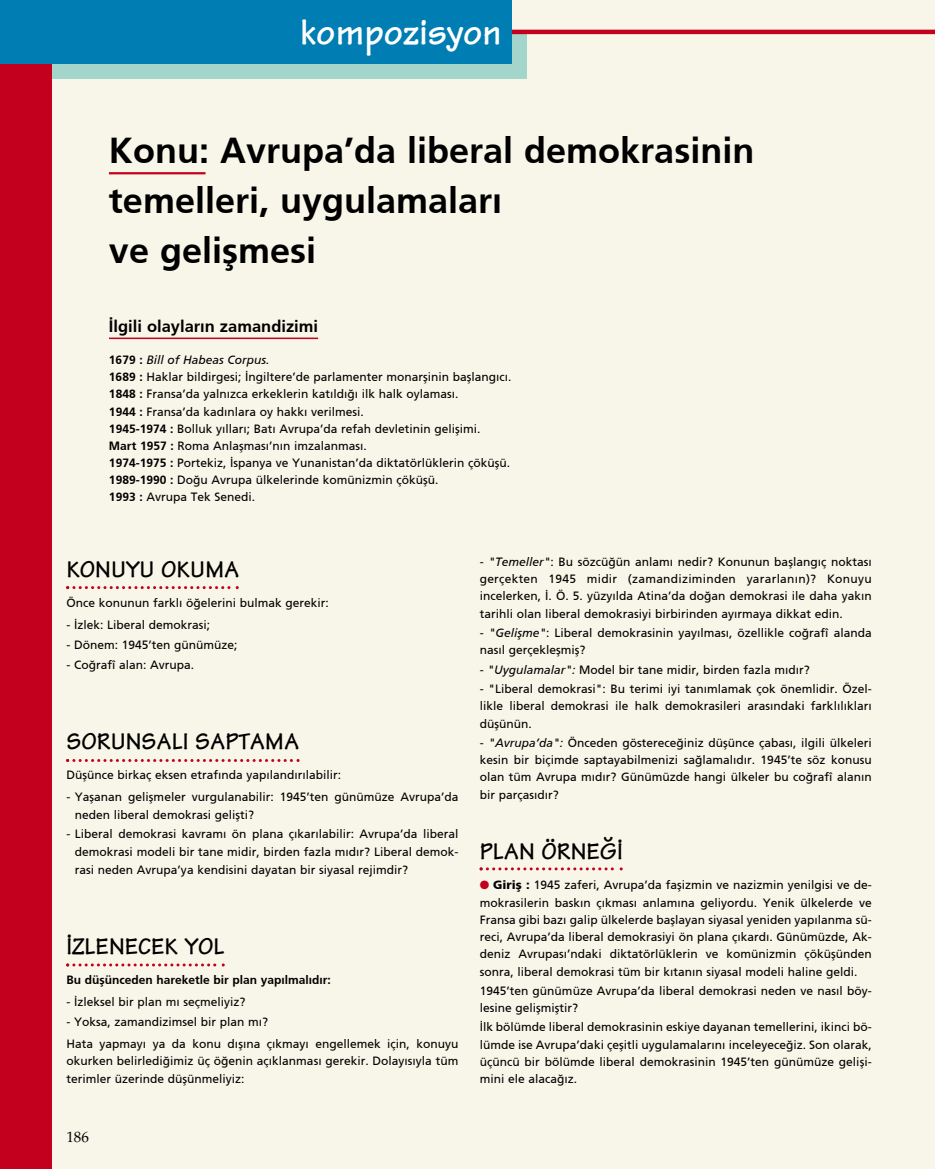
<style>
.page{position:relative;width:935px;height:1169px;background:#fff}
.page>*{position:absolute;margin:0;border:0;box-sizing:border-box;transform-origin:0 0}
.t1{font:37.5px "Tekton Bold T";color:#fff}
.t2{font:36px/50.1px "Frutiger T Bold";color:#000}
.t3{font:24px "Tekton Bold T";color:#000}
.t4{font:16.5px "Frutiger T Bold";color:#000}
.t5{font:15px "Palatino Turk";color:#000}
.t6{font:12px/17.2px "Frutiger T";color:#000}
.t7{font:12px "Frutiger T Bold";color:#000}
.t8{font:12px "Frutiger T Italic";color:#000}
.s1{font-style:inherit}
.s2{font-family:"Frutiger T Bold"}
.s3{font-family:"Frutiger T Italic"}
.s4{color:#c3001e}
.s5{font-family:"Frutiger T Black"}
</style>
<div class="page">
<div style="left:0;top:0;width:934px;height:1168px;background:#f8f6e8"></div>
<div style="left:16px;top:32px;width:510px;height:47px;background:#a4d5ca"></div>
<div style="left:0;top:64px;width:52px;height:1104px;background:#c3001e"></div>
<hr style="left:511px;top:30px;width:423px;height:4px;background:#c3001e">
<hr style="left:109px;top:172px;width:96px;height:2px;background:#c3001e">
<hr style="left:109px;top:337px;width:209px;height:2px;background:#c3001e">
<svg style="left:66px;top:586px;width:173px;height:3px"></svg>
<svg style="left:66px;top:759px;width:233px;height:3px"></svg>
<svg style="left:66px;top:963px;width:159px;height:3px"></svg>
<svg style="left:479px;top:867px;width:143px;height:3px"></svg>
<div style="left:1px;top:0;width:510px;height:64px;background:#007db2"></div>
<h1 class="t1" style="left:300px;top:8px;width:203px">kompozisyon</h1>
<h2 class="t2" style="left:109px;top:125px;width:647px">Konu: Avrupaída liberal demokrasinin temelleri, uygulamalarõ<br>ve geli<span class="s1">fl</span>mesi</h2>
<h3 class="t4" style="left:109px;top:317px;width:211px">ãlgili olaylarõn zamandizimi</h3>
<p class="t8" style="left:109px;top:353px;width:162px"><span class="s2">1679 :</span> Bill of Habeas Corpus.</p>
<p class="t6" style="left:109px;top:368px;width:404px"><span class="s2">1689 :</span> Haklar bildirgesi; ãngiltereíde parlamenter monar<span class="s1">fl</span>inin ba<span class="s1">fl</span>langõcõ.<br><span class="s2">1848 :</span> Fransaída yalnõzca erkeklerin katõldõ§õ ilk halk oylamasõ.<br><span class="s2">1944 :</span> Fransaída kadõnlara oy hakkõ verilmesi.<br><span class="s2">1945-1974 :</span> Bolluk yõllarõ; Batõ Avrupaída refah devletinin geli<span class="s1">fl</span>imi.<br><span class="s2">Mart 1957 :</span> Roma Anla<span class="s1">fl</span>masõínõn imzalanmasõ.<br><span class="s2">1974-1975 :</span> Portekiz, ãspanya ve Yunanistanída diktatˆrl¸klerin Áˆk¸<span class="s1">fl</span>¸.<br><span class="s2">1989-1990 :</span> Do§u Avrupa ¸lkelerinde kom¸nizmin Áˆk¸<span class="s1">fl</span>¸.<br><span class="s2">1993 :</span> Avrupa Tek Senedi.</p>
<h3 class="t3" style="left:66px;top:554px;width:174px">KONUYU OKUMA</h3>
<p class="t6" style="left:66px;top:594px;width:264px">÷nce konunun farklõ ˆ§elerini bulmak gerekir:</p>
<p class="t6" style="left:66px;top:616px;width:145px">- ãzlek: Liberal demokrasi;</p>
<p class="t6" style="left:66px;top:636px;width:172px">- Dˆnem: 1945íten g¸n¸m¸ze;</p>
<p class="t6" style="left:66px;top:655px;width:129px">- Co§rafÓ alan: Avrupa.</p>
<h3 class="t3" style="left:66px;top:726px;width:234px">SORUNSALI SAPTAMA</h3>
<p class="t6" style="left:66px;top:766px;width:276px">D¸<span class="s1">fl</span>¸nce birkaÁ eksen etrafõnda yapõlandõrõlabilir:</p>
<p class="t6" style="left:75px;top:788px;width:385px;text-indent:-9px">- Ya<span class="s1">fl</span>anan geli<span class="s1">fl</span>meler vurgulanabilir: 1945íten g¸n¸m¸ze Avrupaída neden liberal demokrasi geli<span class="s1">fl</span>ti?</p>
<p class="t6" style="left:75px;top:825px;width:385px;text-align:justify;text-indent:-9px">- Liberal demokrasi kavramõ ˆn plana Áõkarõlabilir: Avrupaída liberal demokrasi modeli bir tane midir, birden fazla mõdõr? Liberal demok&shy;rasi neden Avrupaíya kendisini dayatan bir siyasal rejimdir?</p>
<h3 class="t3" style="left:66px;top:931px;width:160px">ãZLENECEK YOL</h3>
<p class="t7" style="left:66px;top:973px;width:266px">Bu d¸<span class="s1">fl</span>¸nceden hareketle bir plan yapõlmalõdõr:</p>
<p class="t6" style="left:66px;top:993px;width:180px">- ãzleksel bir plan mõ seÁmeliyiz?</p>
<p class="t6" style="left:66px;top:1010px;width:393px;line-height:21.9px">- Yoksa, zamandizimsel bir plan mõ?<br>Hata yapmayõ ya da konu dõ<span class="s1">fl</span>õna Áõkmayõ engellemek iÁin, konuyu</p>
<p class="t6" style="left:66px;top:1052px;width:393px">okurken belirledi§imiz ¸Á ˆ§enin aÁõklanmasõ gerekir. Dolayõsõyla t¸m terimler ¸zerinde d¸<span class="s1">fl</span>¸nmeliyiz:</p>
<p class="t5" style="left:66px;top:1131px;width:24px">186</p>
<p class="t6" style="left:479px;top:553px;width:393px;text-align:justify">- <span class="s3">"Temeller"</span>: Bu sˆzc¸§¸n anlamõ nedir? Konunun ba<span class="s1">fl</span>langõÁ noktasõ gerÁekten 1945 midir (zamandiziminden yararlanõn)? Konuyu incelerken, ã. ÷. 5. y¸zyõlda Atinaída do§an demokrasi ile daha yakõn tarihli olan liberal demokrasiyi birbirinden ayõrmaya dikkat edin.</p>
<p class="t6" style="left:479px;top:624px;width:393px">- <span class="s3">"Geli</span><span class="s3">fl</span><span class="s3">me"</span>: Liberal demokrasinin yayõlmasõ, ˆzellikle co§rafÓ alanda nasõl gerÁekle<span class="s1">fl</span>mi<span class="s1">fl</span>?</p>
<p class="t6" style="left:479px;top:660px;width:331px">- <span class="s3">"Uygulamalar":</span> Model bir tane midir, birden fazla mõdõr?</p>
<p class="t6" style="left:479px;top:680px;width:393px;text-align:justify">- "Liberal demokrasi": Bu terimi iyi tanõmlamak Áok ˆnemlidir. ÷zel&shy;likle liberal demokrasi ile halk demokrasileri arasõndaki farklõlõklarõ d¸<span class="s1">fl</span>¸n¸n.</p>
<p class="t6" style="left:479px;top:734px;width:393px;text-align:justify">- <span class="s3">"Avrupaída":</span> ÷nceden gˆsterece§iniz d¸<span class="s1">fl</span>¸nce Áabasõ, ilgili ¸lkeleri kesin bir biÁimde saptayabilmenizi sa§lamalõdõr. 1945íte sˆz konusu olan t¸m Avrupa mõdõr? G¸n¸m¸zde hangi ¸lkeler bu co§rafÓ alanõn bir parÁasõdõr?</p>
<h3 class="t3" style="left:479px;top:836px;width:145px">PLAN ÷RNE<span class="s1">⁄</span>ã</h3>
<p class="t6" style="left:479px;top:876px;width:393px;text-align:justify"><span class="s4">●</span> <span class="s5">Giri</span><span class="s5">fl</span> <span class="s5">:</span> 1945 zaferi, Avrupaída fa<span class="s1">fl</span>izmin ve nazizmin yenilgisi ve de&shy;mokrasilerin baskõn Áõkmasõ anlamõna geliyordu. Yenik ¸lkelerde ve Fransa gibi bazõ galip ¸lkelerde ba<span class="s1">fl</span>layan siyasal yeniden yapõlanma s¸- reci, Avrupaída liberal demokrasiyi ˆn plana Áõkardõ. G¸n¸m¸zde, Ak&shy;deniz Avrupasõíndaki diktatˆrl¸klerin ve kom¸nizmin Áˆk¸<span class="s1">fl</span>¸nden sonra, liberal demokrasi t¸m bir kõtanõn siyasal modeli haline geldi.</p>
<p class="t6" style="left:479px;top:982px;width:393px">1945íten g¸n¸m¸ze Avrupaída liberal demokrasi neden ve nasõl bˆy&shy;lesine geli<span class="s1">fl</span>mi<span class="s1">fl</span>tir?</p>
<p class="t6" style="left:479px;top:1018px;width:393px;text-align:justify">ãlk bˆl¸mde liberal demokrasinin eskiye dayanan temellerini, ikinci bˆ&shy;l¸mde ise Avrupaídaki Áe<span class="s1">fl</span>itli uygulamalarõnõ inceleyece§iz. Son olarak, ¸Á¸nc¸ bir bˆl¸mde liberal demokrasinin 1945íten g¸n¸m¸ze geli<span class="s1">fl</span>i&shy;mini ele alaca§õz.</p>
</div>
